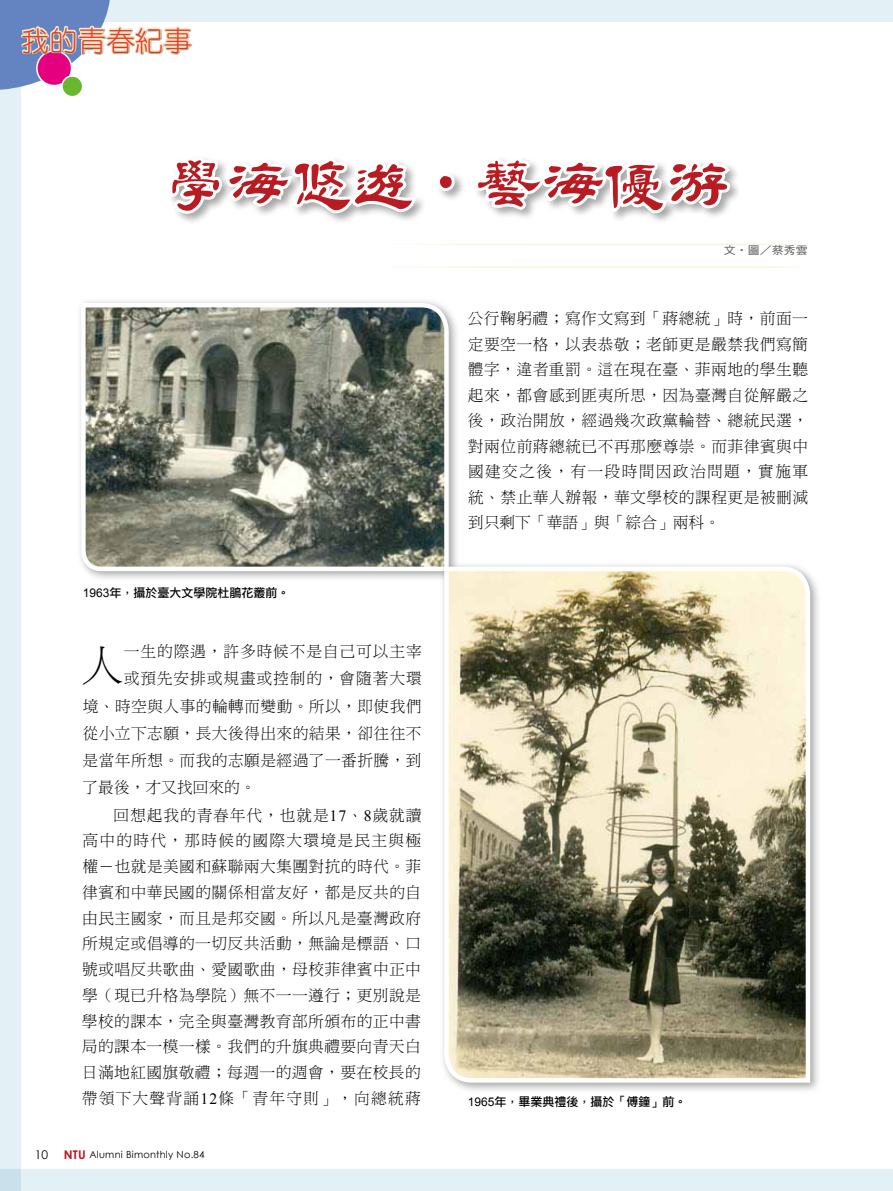
<style>
.page{position:relative;width:893px;height:1191px;background:#fff}
.page>*{position:absolute;margin:0;border:0;box-sizing:border-box;transform-origin:0 0}
.t1{font:63px "winman tun 10012";color:#b81c22}
.t2{font:42.75px "DF Ming Std W3";color:#000}
.t3{font:28.5px "DF Yuan Std W3";color:#e83b28}
.t4{font:15.75px/25.8px "DF Ming Std W3";letter-spacing:.03em;color:#000;text-align:justify}
.t5{font:15.75px "DF Ming Std W3";letter-spacing:.055em;color:#000}
.t6{font:15.75px "DF Ming Std W3";color:#000}
.t7{font:12px "DF Li Hei Std W5";color:#000}
.t8{font:12px "Century Gothic";color:#000}
.t9{font:10.8px "DF Hei Std W5";color:#595757;scale:1.11 1}
.t10{font:9.75px "Century Gothic";letter-spacing:.025em;color:#000}
.s1{font-family:"Arial"}
.s2{font-family:"Times New Roman"}
.s3{font-family:"MS Mincho"}
.s4{font-weight:700;font-size:12px;color:#b81c22}
</style>
<div class="page">
<div style="left:0;top:0;width:893px;height:22px;background:#e3f0f5"></div>
<div style="left:0;top:1169px;width:893px;height:22px;background:#e3f0f5"></div>
<div style="left:0;top:0;width:21px;height:1191px;background:#e3f0f5"></div>
<div style="left:62px;top:76px;width:21px;height:21px;background:#68b72e;border-radius:50%"></div>
<div style="left:61px;top:75px;width:22px;height:22px;border:2px solid #fff;border-radius:50%"></div>
<svg style="left:0;top:0;width:110px;height:90px"></svg>
<div style="left:19px;top:23px;width:175px;height:31px;background:#fff;opacity:.75"></div>
<div style="left:20px;top:26px;width:175px;height:31px;background:#000;opacity:.75"></div>
<div style="left:76px;top:298px;width:384px;height:284px;background:#000;opacity:.35"></div>
<svg style="left:79px;top:301px;width:372px;height:272px;background:#818478"></svg>
<div style="left:439px;top:561px;width:382px;height:533px;background:#000;opacity:.35"></div>
<svg style="left:442px;top:564px;width:370px;height:521px;background:#a49f85"></svg>
<svg style="left:171px;top:159px;width:249px;height:59px"></svg>
<svg style="left:439px;top:174px;width:21px;height:22px"></svg>
<svg style="left:477px;top:159px;width:257px;height:59px"></svg>
<div style="left:372px;top:244px;width:436px;height:23px;border:1px solid #fff"></div>
<h3 class="t3" style="left:21px;top:25px;width:172px">我的青春紀事</h3>
<h1 class="t1" style="left:163px;top:153px;width:569px">學海悠遊‧藝海優游</h1>
<p class="t9" style="left:724px;top:245px;width:77px">文‧圖／蔡秀雲</p>
<p class="t7" style="left:83px;top:586px;width:208px"><span class="s1">1963</span>年，攝於臺大文學院杜鵑花叢前。</p>
<h2 class="t2" style="left:81px;top:642px;width:44px">人</h2>
<p class="t5" style="left:124px;top:643px;width:299px">一生的際遇，許多時候不是自己可以主宰</p>
<p class="t5" style="left:124px;top:670px;width:299px">或預先安排或規畫或控制的，會隨著大環</p>
<p class="t4" style="left:83px;top:693px;width:340px">境、時空與人事的輪轉而變動。所以，即使我們</p>
<p class="t4" style="left:83px;top:720px;width:340px">從小立下志願，長大後得出來的結果，卻往往不</p>
<p class="t4" style="left:83px;top:747px;width:340px">是當年所想。而我的志願是經過了一番折騰，到</p>
<p class="t6" style="left:83px;top:779px;width:175px">了最後，才又找回來的。</p>
<p class="t5" style="left:114px;top:806px;width:309px">回想起我的青春年代，也就是<span class="s2">17</span>、<span class="s2">8</span>歲就讀</p>
<p class="t4" style="left:82px;top:827px;width:341px">高中的時代，那時候的國際大環境是民主與極權<span class="s3">－</span>也就是美國和蘇聯兩大集團對抗的時代。菲律賓和中華民國的關係相當友好，都是反共的自由民主國家，而且是邦交國。所以凡是臺灣政府所規定或倡導的一切反共活動，無論是標語、口號或唱反共歌曲、愛國歌曲，母校菲律賓中正中學（現已升格為學院）無不一一遵行；更別說是學校的課本，完全與臺灣教育部所頒布的正中書局的課本一模一樣。我們的升旗典禮要向青天白日滿地紅國旗敬禮；每週一的週會，要在校長的帶領下大聲背誦<span class="s2">12</span>條「青年守則」，向總統蔣</p>
<p class="t8" style="left:35px;top:1146px;width:15px">10</p>
<p class="t10" style="left:64px;top:1147px;width:142px"><span class="s4">NTU</span> Alumni Bimonthly No.84</p>
<p class="t4" style="left:468px;top:305px;width:342px">公行鞠躬禮；寫作文寫到「蔣總統」時，前面一定要空一格，以表恭敬；老師更是嚴禁我們寫簡體字，違者重罰。這在現在臺、菲兩地的學生聽起來，都會感到匪夷所思，因為臺灣自從解嚴之後，政治開放，經過幾次政黨輪替、總統民選，對兩位前蔣總統已不再那麼尊崇。而菲律賓與中國建交之後，有一段時間因政治問題，實施軍統、禁止華人辦報，華文學校的課程更是被刪減到只剩下「華語」與「綜合」兩科。</p>
<p class="t7" style="left:468px;top:1094px;width:220px"><span class="s1">1965</span>年，畢業典禮後，攝於「傅鐘」前。</p>
</div>
